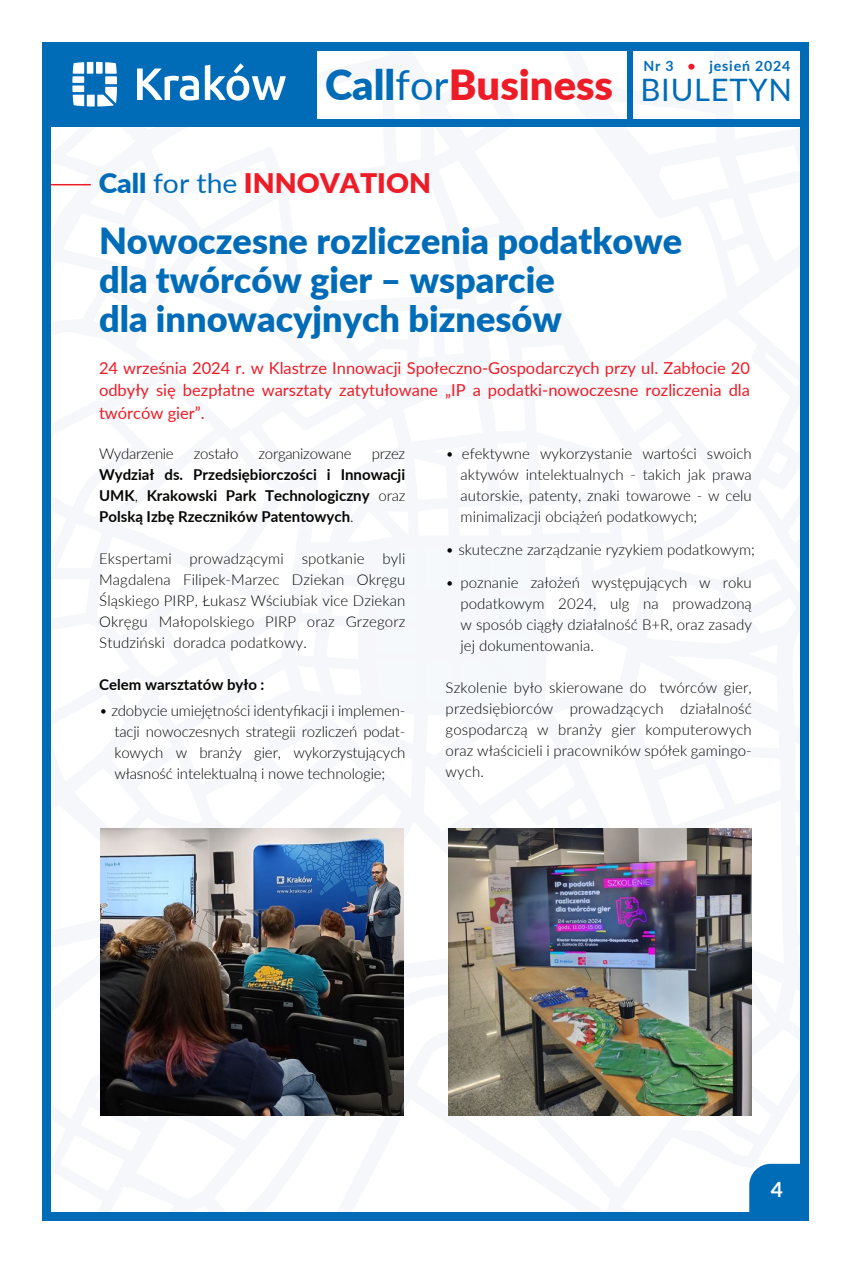
<style>
.page{position:relative;width:851px;height:1263px;background:#fff}
.page>*{position:absolute;margin:0;border:0;box-sizing:border-box;transform-origin:0 0}
.t1{font:900 41.55px "Lato";color:#ee1c27}
.t2{font:900 36px/39px "Lato";color:#006cb7}
.t3{font:900 27px "Lato";color:#ee1c27;scale:1.05 1}
.t4{font:700 21px "Lato";color:#fff}
.t5{font:16.5px/22.5px "Lato";color:#ee1c27;text-align:justify}
.t6{font:300 15px/21px "Lato";color:#050504;text-align:justify}
.t7{font:700 15px/21px "Lato";color:#050504;text-align:justify}
.t8{font:300 15px "Lato";letter-spacing:-.02em;color:#050504}
.t9{font:700 14.1px "Lato";letter-spacing:.06em;color:#006cb7}
.s1{color:#ee1c27}
.s2{color:#006cb7}
.s3{font-weight:400;color:#006cb7}
.s4{font-weight:400;font-size:30.9px;color:#006cb7}
.s5{font-weight:300}
</style>
<div class="page">
<div style="left:42px;top:42px;width:274px;height:84px;background:#006cb7"></div>
<svg style="left:72px;top:62px;width:45px;height:45px"></svg>
<svg style="left:137px;top:63px;width:149px;height:38px"></svg>
<div style="left:42px;top:42px;width:766px;height:9px;background:#006cb7"></div>
<div style="left:42px;top:42px;width:9px;height:1179px;background:#006cb7"></div>
<div style="left:800px;top:42px;width:8px;height:1179px;background:#006cb7"></div>
<div style="left:42px;top:1212px;width:766px;height:9px;background:#006cb7"></div>
<div style="left:627px;top:43px;width:5px;height:81px;background:#006cb7"></div>
<div style="left:42px;top:119px;width:764px;height:7px;background:#006cb7"></div>
<img style="left:448px;top:829px;width:303px;height:287px">
<div style="left:749px;top:1164px;width:51px;height:48px;background:#006cb7"></div>
<hr style="left:51px;top:184px;width:40px;height:1px;background:#ee1c27">
<img style="left:101px;top:829px;width:303px;height:287px">
<p class="t9" style="left:643px;top:55px;width:148px">Nr 3 <span class="s1">•</span> jesień 2024</p>
<h1 class="t1" style="left:325px;top:54px;width:468px"><span class="s2">Call</span><span class="s3">for</span>Business <span class="s4">BIULETYN</span></h1>
<h3 class="t3" style="left:99px;top:163px;width:318px"><span class="s2">Call</span> <span class="s3">for the</span> INNOVATION</h3>
<h2 class="t2" style="left:99px;top:220px;width:584px">Nowoczesne rozliczenia podatkowe dla twórców gier – wsparcie<br>dla innowacyjnych biznesów</h2>
<p class="t5" style="left:99px;top:356px;width:652px">24 września 2024 r. w Klastrze Innowacji Społeczno-Gospodarczych przy ul. Zabłocie 20 odbyły się bezpłatne warsztaty zatytułowane „IP a podatki-nowoczesne rozliczenia dla twórców gier”.</p>
<p class="t8" style="left:99px;top:443px;width:76px">Wydarzenie</p>
<p class="t8" style="left:194px;top:443px;width:46px">zostało</p>
<p class="t8" style="left:258px;top:443px;width:95px">zorganizowane</p>
<p class="t6" style="left:371px;top:443px;width:35px">przez</p>
<p class="t7" style="left:99px;top:463px;width:308px">Wydział ds. Przedsiębiorczości i Innowacji UMK<span class="s5">,</span> Krakowski Park Technologiczny <span class="s5">oraz </span>Polską Izbę Rzeczników Patentowych<span class="s5">.</span></p>
<p class="t6" style="left:99px;top:548px;width:308px">Ekspertami prowadzącymi spotkanie byli Magdalena Filipek-Marzec Dziekan Okręgu Śląskiego PIRP, Łukasz Wściubiak vice Dziekan Okręgu Małopolskiego PIRP oraz Grzegorz Studziński doradca podatkowy.</p>
<p class="t7" style="left:99px;top:673px;width:167px">Celem warsztatów było :</p>
<p class="t6" style="left:114px;top:699px;width:292px;text-indent:-15px">• zdobycie umiejętności identyfikacji i implemen&shy;tacji nowoczesnych strategii rozliczeń podat&shy;kowych w branży gier, wykorzystujących własność intelektualną i nowe technologie;</p>
<p class="t6" style="left:460px;top:442px;width:293px;text-indent:-15px">• efektywne wykorzystanie wartości swoich aktywów intelektualnych - takich jak prawa autorskie, patenty, znaki towarowe - w celu minimalizacji obciążeń podatkowych;</p>
<p class="t6" style="left:445px;top:538px;width:311px">• skuteczne zarządzanie ryzykiem podatkowym;</p>
<p class="t6" style="left:460px;top:571px;width:293px;text-indent:-15px">• poznanie założeń występujących w roku podatkowym 2024, ulg na prowadzoną w sposób ciągły działalność B+R, oraz zasady jej dokumentowania.</p>
<p class="t6" style="left:445px;top:676px;width:308px">Szkolenie było skierowane do twórców gier, przedsiębiorców prowadzących działalność gospodarczą w branży gier komputerowych oraz właścicieli i pracowników spółek gamingo&shy;wych.</p>
<h3 class="t4" style="left:770px;top:1174px;width:14px">4</h3>
</div>
